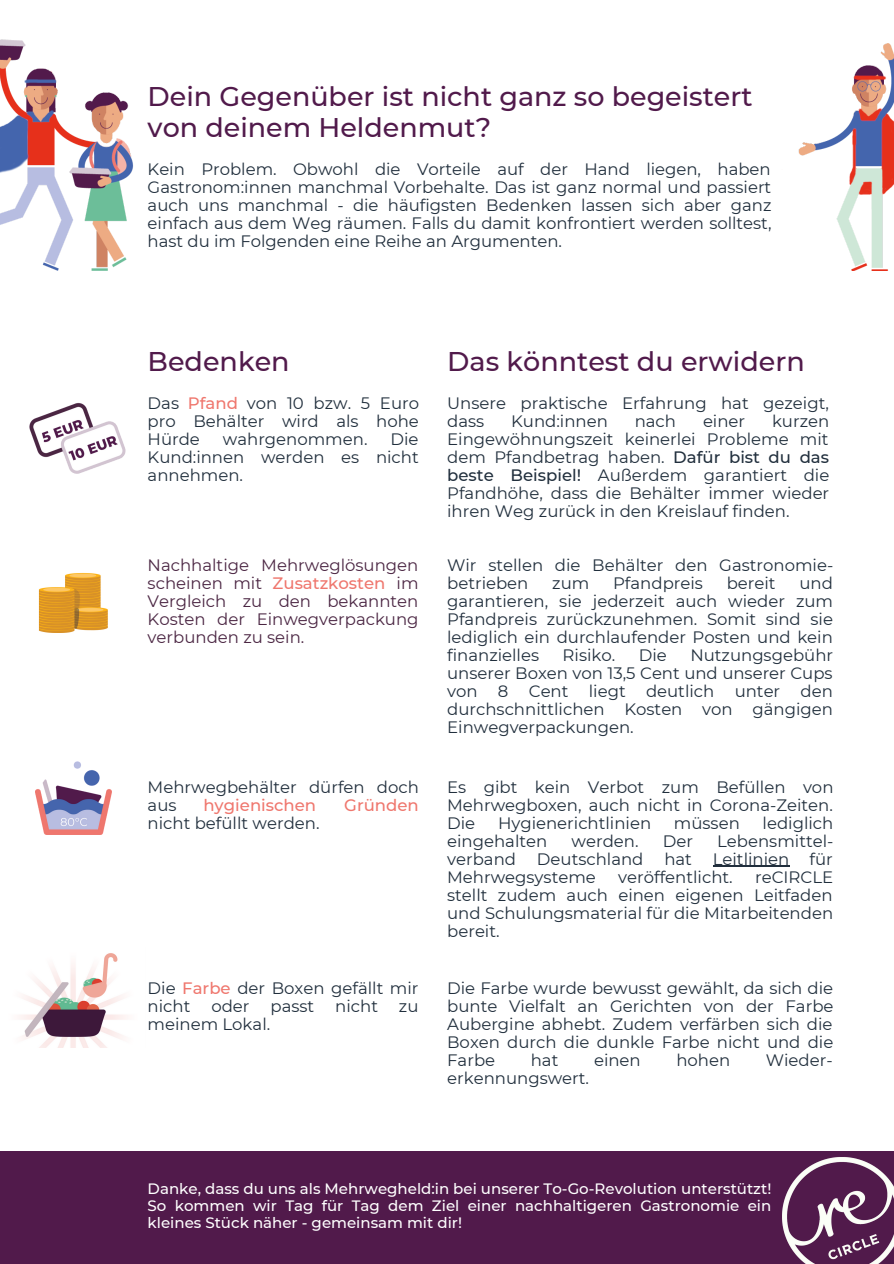
<style>
.page{position:relative;width:894px;height:1264px;background:#fff}
.page>*{position:absolute;margin:0;border:0;box-sizing:border-box;transform-origin:0 0}
.t1{font:500 27px/30.5px "Montserrat";color:#511a4b}
.t2{font:16.5px/18px "Montserrat";color:#212f3d;text-align:justify}
.t3{font:16.5px/18px "Montserrat";color:#4b2643;text-align:justify}
.t4{font:500 16.5px "Montserrat";color:#ef776e}
.t5{font:500 15px/17px "Montserrat";color:#fff;text-align:justify}
.s1{font-weight:500;color:#ef776e}
.s2{font-weight:500}
</style>
<div class="page">
<img style="left:35px;top:761px;width:77px;height:73px">
<img style="left:29px;top:403px;width:59px;height:55px">
<img style="left:20px;top:953px;width:106px;height:94px">
<img style="left:53px;top:411px;width:72px;height:63px">
<div style="left:0;top:1150px;width:893px;height:113px;background:#511a4b"></div>
<img style="left:0;top:39px;width:133px;height:231px">
<img style="left:798px;top:43px;width:95px;height:227px">
<img style="left:38px;top:573px;width:70px;height:59px">
<hr style="left:712px;top:865px;width:77px;height:2px;background:#212f3d">
<img style="left:776px;top:1150px;width:117px;height:113px">
<p class="t1" style="left:148px;top:82px;width:606px">Dein Gegenüber ist nicht ganz so begeistert von deinem Heldenmut?</p>
<p class="t2" style="left:148px;top:160px;width:625px">Kein Problem. Obwohl die Vorteile auf der Hand liegen, haben Gastronom:innen manchmal Vorbehalte. Das ist ganz normal und passiert auch uns manchmal - die häufigsten Bedenken lassen sich aber ganz einfach aus dem Weg räumen. Falls du damit konfrontiert werden solltest, hast du im Folgenden eine Reihe an Argumenten.</p>
<p class="t1" style="left:148px;top:345px;width:143px">Bedenken</p>
<p class="t1" style="left:447px;top:345px;width:359px">Das könntest du erwidern</p>
<p class="t2" style="left:148px;top:393px;width:273px">Das <span class="s1">Pfand</span> von 10 bzw. 5 Euro pro Behälter wird als hohe Hürde</p>
<p class="t2" style="left:447px;top:393px;width:383px">Unsere praktische Erfahrung hat gezeigt, dass</p>
<p class="t2" style="left:447px;top:411px;width:383px;text-indent:325px">kurzen Eingewöhnungszeit keinerlei Probleme mit dem Pfandbetrag haben. <span class="s2">Dafür bist du das beste Beispiel!</span> Außerdem garantiert die Pfandhöhe, dass die Behälter immer wieder ihren Weg zurück in den Kreislauf finden.</p>
<p class="t2" style="left:511px;top:411px;width:98px">Kund:innen</p>
<p class="t2" style="left:634px;top:411px;width:43px">nach</p>
<p class="t2" style="left:702px;top:411px;width:44px">einer</p>
<p class="t2" style="left:148px;top:430px;width:272px;text-indent:243px">Die Kund:innen werden es nicht annehmen.</p>
<p class="t2" style="left:223px;top:430px;width:146px">wahrgenommen.</p>
<p class="t3" style="left:148px;top:556px;width:272px">Nachhaltige Mehrweglösungen scheinen mit <span class="s1">Zusatzkosten</span> im Vergleich zu den bekannten Kosten der Einwegverpackung verbunden zu sein.</p>
<p class="t2" style="left:447px;top:556px;width:387px">Wir stellen die Behälter den Gastronomie&shy;betrieben</p>
<p class="t2" style="left:552px;top:574px;width:39px">zum</p>
<p class="t2" style="left:613px;top:574px;width:91px">Pfandpreis</p>
<p class="t2" style="left:726px;top:574px;width:50px">bereit</p>
<p class="t2" style="left:447px;top:574px;width:387px;text-indent:352px">und garantieren, sie jederzeit auch wieder zum Pfandpreis zurückzunehmen. Somit sind sie lediglich ein durchlaufender Posten und kein finanzielles</p>
<p class="t2" style="left:447px;top:646px;width:387px;text-indent:243px">Nutzungsgebühr unserer Boxen von 13,5 Cent und unserer Cups von 8 Cent liegt deutlich unter den durchschnittlichen Kosten von gängigen Einwegverpackungen.</p>
<p class="t2" style="left:562px;top:646px;width:54px">Risiko.</p>
<p class="t2" style="left:638px;top:646px;width:30px">Die</p>
<p class="t2" style="left:148px;top:777px;width:273px">Mehrwegbehälter dürfen doch aus</p>
<p class="t4" style="left:203px;top:794px;width:114px">hygienischen</p>
<p class="t4" style="left:344px;top:794px;width:76px">Gründen</p>
<p class="t2" style="left:148px;top:813px;width:173px">nicht befüllt werden.</p>
<p class="t2" style="left:148px;top:979px;width:272px">Die <span class="s1">Farbe</span> der Boxen gefällt mir nicht</p>
<p class="t2" style="left:211px;top:997px;width:40px">oder</p>
<p class="t2" style="left:270px;top:997px;width:45px">passt</p>
<p class="t2" style="left:335px;top:997px;width:44px">nicht</p>
<p class="t2" style="left:399px;top:997px;width:21px">zu</p>
<p class="t2" style="left:148px;top:1015px;width:124px">meinem Lokal.</p>
<p class="t2" style="left:447px;top:777px;width:387px">Es gibt kein Verbot zum Befüllen von Mehrwegboxen, auch nicht in Corona-Zeiten.<br>Die</p>
<p class="t2" style="left:498px;top:813px;width:155px">Hygienerichtlinien</p>
<p class="t2" style="left:673px;top:813px;width:67px">müssen</p>
<p class="t2" style="left:762px;top:813px;width:72px">lediglich</p>
<p class="t2" style="left:447px;top:831px;width:102px">eingehalten</p>
<p class="t2" style="left:571px;top:831px;width:68px">werden.</p>
<p class="t2" style="left:662px;top:831px;width:32px">Der</p>
<p class="t2" style="left:717px;top:831px;width:118px">Lebensmittel-</p>
<p class="t2" style="left:447px;top:849px;width:70px">verband</p>
<p class="t2" style="left:536px;top:849px;width:108px">Deutschland</p>
<p class="t2" style="left:664px;top:849px;width:29px">hat</p>
<p class="t2" style="left:712px;top:849px;width:121px">Leitlinien für</p>
<p class="t2" style="left:447px;top:867px;width:150px">Mehrwegsysteme</p>
<p class="t2" style="left:618px;top:867px;width:116px">veröffentlicht.</p>
<p class="t2" style="left:447px;top:867px;width:387px;text-indent:308px">reCIRCLE stellt zudem auch einen eigenen Leitfaden und Schulungsmaterial für die Mitarbeitenden bereit.</p>
<p class="t2" style="left:447px;top:979px;width:388px">Die Farbe wurde bewusst gewählt, da sich die bunte Vielfalt an Gerichten von der Farbe Aubergine abhebt. Zudem verfärben sich die Boxen durch die dunkle Farbe nicht und die Farbe</p>
<p class="t2" style="left:530px;top:1051px;width:29px">hat</p>
<p class="t2" style="left:594px;top:1051px;width:48px">einen</p>
<p class="t2" style="left:676px;top:1051px;width:55px">hohen</p>
<p class="t2" style="left:765px;top:1051px;width:68px">Wieder-</p>
<p class="t2" style="left:447px;top:1069px;width:143px">erkennungswert.</p>
<p class="t5" style="left:148px;top:1180px;width:625px">Danke, dass du uns als Mehrwegheld:in bei unserer To-Go-Revolution unterstützt!<br>So kommen wir Tag für Tag dem Ziel einer nachhaltigeren Gastronomie ein kleines Stück näher - gemeinsam mit dir!</p>
</div>
